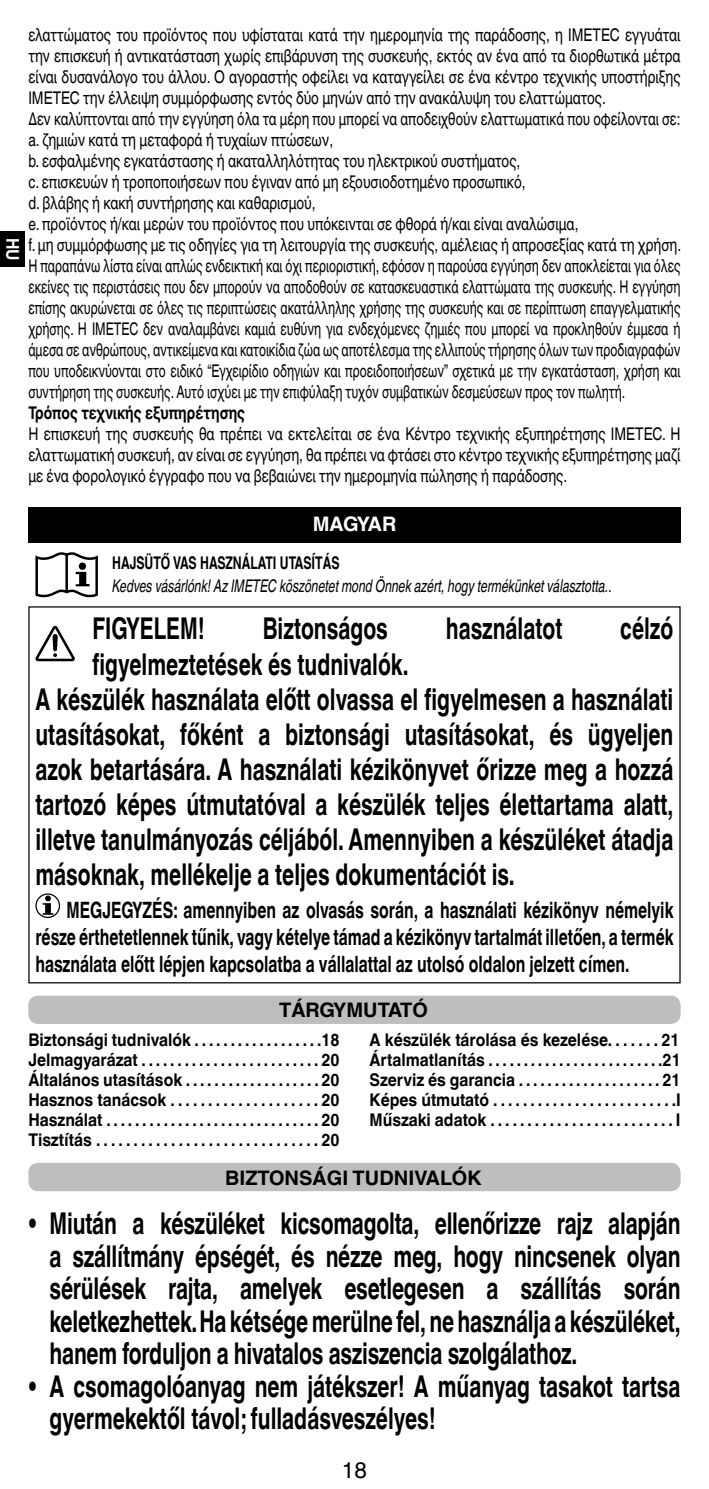
<style>
.page{position:relative;width:709px;height:1489px;background:#fff}
.page>*{position:absolute;margin:0;border:0;box-sizing:border-box;transform-origin:0 0}
.t1{font:700 30px/35px "Helvetica World";color:#000;scale:.7 1}
.t2{font:700 22.5px/27px "Helvetica World";color:#000;text-align:justify;scale:.7 1}
.t3{font:22.5px "Helvetica World";color:#000}
.t4{font:700 20px "Helvetica World";color:#000}
.t5{font:700 20px "Helvetica World";letter-spacing:-.035em;color:#fff}
.t6{font:17.5px/21px "Helvetica World";color:#000;scale:.79 1}
.t7{font:700 17.5px/20px "Helvetica World";color:#000;text-align:justify;scale:.9 1}
.t8{font:italic 17.5px "Helvetica World";color:#000;scale:.7 1}
.t9{font:700 17.5px "Helvetica World";color:#000;scale:.7 1}
.t10{font:700 17.5px "Helvetica World";color:#000;scale:.79 1}
.t11{font:700 17.5px "Helvetica World";color:#fff;scale:.9 1}
</style>
<div class="page">
<div style="left:28px;top:507px;width:652px;height:35px;background:#000"></div>
<svg style="left:43px;top:895px;width:10px;height:19px"></svg>
<div style="left:35px;top:893px;width:25px;height:25px;border:1px solid #000;border-radius:50%"></div>
<div style="left:28px;top:995px;width:652px;height:28px;background:#bcbec0;border-radius:10px"></div>
<div style="left:28px;top:1162px;width:652px;height:29px;background:#bcbec0;border-radius:10px"></div>
<div style="left:0;top:231px;width:24px;height:35px;background:#000"></div>
<svg style="left:35px;top:552px;width:63px;height:45px"></svg>
<svg style="left:35px;top:625px;width:40px;height:36px"></svg>
<p class="t11" style="left:23px;top:237px;width:27px;rotate:90deg">HU</p>
<p class="t6" style="left:28px;top:24px;width:828px">ελαττώματος του προϊόντος που υφίσταται κατά την ημερομηνία της παράδοσης, η IMETEC εγγυάται την επισκευή ή αντικατάσταση χωρίς επιβάρυνση της συσκευής, εκτός αν ένα από τα διορθωτικά μέτρα είναι δυσανάλογο του άλλου. Ο αγοραστής οφείλει να καταγγείλει σε ένα κέντρο τεχνικής υποστήριξης IMETEC την έλλειψη συμμόρφωσης εντός δύο μηνών από την ανακάλυψη του ελαττώματος.<br>Δεν καλύπτονται από την εγγύηση όλα τα μέρη που μπορεί να αποδειχθούν ελαττωματικά που οφείλονται σε: a. ζημιών κατά τη μεταφορά ή τυχαίων πτώσεων,<br>b. εσφαλμένης εγκατάστασης ή ακαταλληλότητας του ηλεκτρικού συστήματος,<br>c. επισκευών ή τροποποιήσεων που έγιναν από μη εξουσιοδοτημένο προσωπικό,<br>d. βλάβης ή κακή συντήρησης και καθαρισμού,<br>e. προϊόντος ή/και μερών του προϊόντος που υπόκεινται σε φθορά ή/και είναι αναλώσιμα,<br>f. μη συμμόρφωσης με τις οδηγίες για τη λειτουργία της συσκευής, αμέλειας ή απροσεξίας κατά τη χρήση.<br>Η παραπάνω λίστα είναι απλώς ενδεικτική και όχι περιοριστική, εφόσον η παρούσα εγγύηση δεν αποκλείεται για όλες εκείνες τις περιστάσεις που δεν μπορούν να αποδοθούν σε κατασκευαστικά ελαττώματα της συσκευής. Η εγγύηση επίσης ακυρώνεται σε όλες τις περιπτώσεις ακατάλληλης χρήσης της συσκευής και σε περίπτωση επαγγελματικής χρήσης. Η IMETEC δεν αναλαμβάνει καμιά ευθύνη για ενδεχόμενες ζημιές που μπορεί να προκληθούν έμμεσα ή άμεσα σε ανθρώπους, αντικείμενα και κατοικίδια ζώα ως αποτέλεσμα της ελλιπούς τήρησης όλων των προδιαγραφών που υποδεικνύονται στο ειδικό “Εγχειρίδιο οδηγιών και προειδοποιήσεων” σχετικά με την εγκατάσταση, χρήση και συντήρηση της συσκευής. Αυτό ισχύει με την επιφύλαξη τυχόν συμβατικών δεσμεύσεων προς τον πωλητή.</p>
<p class="t10" style="left:28px;top:403px;width:276px">Τρόπος τεχνικής εξυπηρέτησης</p>
<p class="t6" style="left:28px;top:423px;width:827px;text-align:justify">Η επισκευή της συσκευής θα πρέπει να εκτελείται σε ένα Κέντρο τεχνικής εξυπηρέτησης IMETEC. Η ελαττωματική συσκευή, αν είναι σε εγγύηση, θα πρέπει να φτάσει στο κέντρο τεχνικής εξυπηρέτησης μαζί με ένα φορολογικό έγγραφο που να βεβαιώνει την ημερομηνία πώλησης ή παράδοσης.</p>
<p class="t5" style="left:313px;top:512px;width:85px">MAGYAR</p>
<p class="t9" style="left:112px;top:553px;width:139px">Hajsütő vas haszn</p>
<p class="t9" style="left:242px;top:553px;width:23px">álati</p>
<p class="t9" style="left:280px;top:553px;width:11px">utasít</p>
<p class="t9" style="left:323px;top:553px;width:24px">ás</p>
<p class="t8" style="left:112px;top:576px;width:715px">Kedves vásárlónk! Az IMETEC köszönetet mond Önnek azért, hogy termékünket választotta..</p>
<h1 class="t1" style="left:93px;top:611px;width:162px">FIGYELEM!</h1>
<h1 class="t1" style="left:263px;top:611px;width:180px">Biztonságos</h1>
<h1 class="t1" style="left:446px;top:611px;width:168px">használatot</h1>
<h1 class="t1" style="left:620px;top:611px;width:77px">célzó</h1>
<p class="t1" style="left:35px;top:647px;width:913px;text-indent:57px">figyelmeztetések és tudnivalók.<br>A készülék használata előtt olvassa el figyelmesen a használati utasításokat, főként a biztonsági utasításokat, és ügyeljen azok betartására. A használati kézikönyvet őrizze meg a hozzá tartozó képes útmutatóval a készülék teljes élettartama alatt, illetve tanulmányozás céljából. Amennyiben a készüléket átadja másoknak, mellékelje a teljes dokumentációt is.</p>
<p class="t2" style="left:35px;top:896px;width:913px;text-indent:31px">MEGJEGYZÉS: amennyiben az olvasás során, a használati kézikönyv némelyik része érthetetlennek tűnik, vagy kételye támad a kézikönyv tartalmát illetően, a termék használata előtt lépjen kapcsolatba a vállalattal az utolsó oldalon jelzett címen.</p>
<p class="t4" style="left:279px;top:998px;width:150px">TÁRGYMUTATÓ</p>
<p class="t7" style="left:28px;top:1030px;width:347px">Biztonsági tudnivalók . . . . . . . . . . . . . . . . . .18<br>Jelmagyarázat . . . . . . . . . . . . . . . . . . . . . . . . . 20<br>Általános utasítások . . . . . . . . . . . . . . . . . . . 20<br>Hasznos tanácsok . . . . . . . . . . . . . . . . . . . . 20<br>Használat . . . . . . . . . . . . . . . . . . . . . . . . . . . . . . 20<br>Tisztítás . . . . . . . . . . . . . . . . . . . . . . . . . . . . . . 20</p>
<p class="t7" style="left:369px;top:1030px;width:347px">A készülék tárolása és kezelése. . . . . . . 21<br>Ártalmatlanítás . . . . . . . . . . . . . . . . . . . . . . . . .21<br>Szerviz és garancia . . . . . . . . . . . . . . . . . . . . 21<br>Képes útmutató . . . . . . . . . . . . . . . . . . . . . . . . .I Műszaki adatok . . . . . . . . . . . . . . . . . . . . . . . . . I</p>
<p class="t4" style="left:225px;top:1165px;width:258px">BIZTONSÁGI TUDNIVALÓK</p>
<p class="t1" style="left:50px;top:1207px;width:902px;line-height:32.5px;text-align:justify;text-indent:-21px">• Miután a készüléket kicsomagolta, ellenőrizze rajz alapján a szállítmány épségét, és nézze meg, hogy nincsenek olyan sérülések rajta, amelyek esetlegesen a szállítás során keletkezhettek. Ha kétsége merülne fel, ne használja a készüléket, hanem forduljon a hivatalos asziszencia szolgálathoz.</p>
<h1 class="t1" style="left:50px;top:1369px;width:902px;line-height:32.5px;text-indent:-21px">• A csomagolóanyag nem játékszer! A műanyag tasakot tartsa gyermekektől távol; fulladásveszélyes!</h1>
<p class="t3" style="left:342px;top:1456px;width:27px">18</p>
</div>
